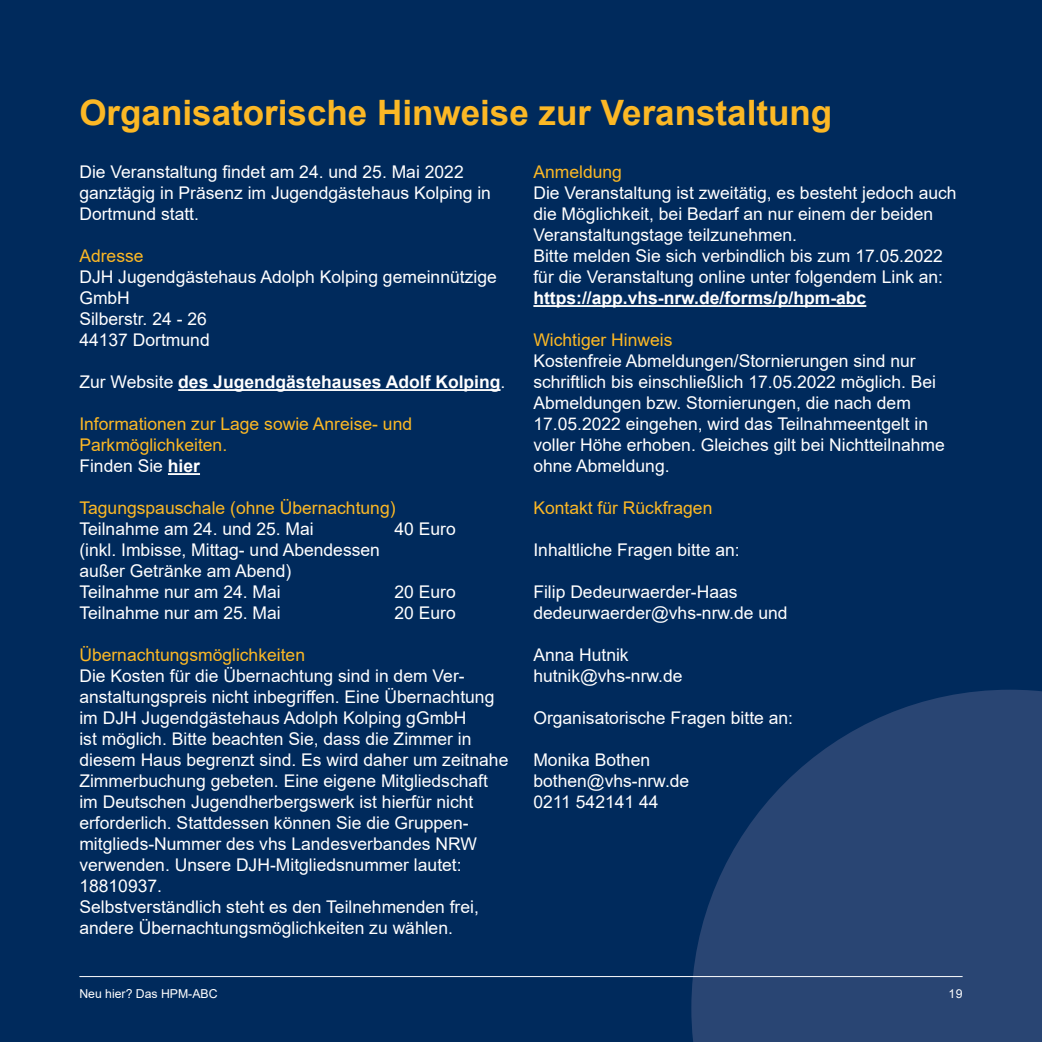
<style>
.page{position:relative;width:1042px;height:1042px;background:#002a5c}
.page>*{position:absolute;margin:0;border:0;box-sizing:border-box;transform-origin:0 0}
.t1{font:700 35px "Arial";color:#fcb825}
.t2{font:17.5px/21px "Arial";color:#fff}
.t3{font:17.5px/21px "Arial";color:#fcb825}
.t4{font:700 17.5px "Arial";color:#fff}
.t5{font:12.25px "Arial";color:#fff}
.s1{font-weight:400}
.s2{color:#fff}
.s3{font-weight:700;color:#fff}
</style>
<div class="page">
<svg style="left:691px;top:690px;width:351px;height:352px;fill:#294573"></svg>
<hr style="left:178px;top:389px;width:322px;height:2px;background:#fff">
<hr style="left:168px;top:473px;width:32px;height:2px;background:#fff">
<hr style="left:79px;top:976px;width:883px;height:1px;background:#fff">
<hr style="left:533px;top:305px;width:333px;height:2px;background:#fff">
<h1 class="t1" style="left:79px;top:88px;width:754px">Organisatorische Hinweise zur Veranstaltung</h1>
<p class="t2" style="left:79px;top:161px;width:413px">Die Veranstaltung findet am 24. und 25. Mai 2022 ganztägig in Präsenz im Jugendgästehaus Kolping in<br>Dortmund statt.</p>
<p class="t3" style="left:79px;top:245px;width:66px">Adresse</p>
<p class="t2" style="left:79px;top:266px;width:419px">DJH Jugendgästehaus Adolph Kolping gemeinnützige<br>GmbH<br>Silberstr. 24 - 26<br>44137 Dortmund</p>
<p class="t4" style="left:79px;top:370px;width:427px"><span class="s1">Zur Website</span> des Jugendgästehauses Adolf Kolping<span class="s1">.</span></p>
<p class="t3" style="left:79px;top:413px;width:334px">Informationen zur Lage sowie Anreise- und<br>Parkmöglichkeiten.<br><span class="s2">Finden Sie</span> <span class="s3">hier</span></p>
<p class="t3" style="left:79px;top:497px;width:318px">Tagungspauschale (ohne Übernachtung)</p>
<p class="t2" style="left:79px;top:518px;width:236px">Teilnahme am 24. und 25. Mai</p>
<p class="t2" style="left:394px;top:518px;width:63px">40 Euro</p>
<p class="t2" style="left:79px;top:539px;width:302px">(inkl. Imbisse, Mittag- und Abendessen außer Getränke am Abend)<br>Teilnahme nur am 24. Mai</p>
<p class="t2" style="left:394px;top:581px;width:63px">20 Euro</p>
<p class="t2" style="left:79px;top:602px;width:203px">Teilnahme nur am 25. Mai</p>
<p class="t2" style="left:394px;top:602px;width:63px">20 Euro</p>
<p class="t3" style="left:79px;top:644px;width:227px">Übernachtungsmöglichkeiten</p>
<p class="t2" style="left:79px;top:665px;width:430px">Die Kosten für die Übernachtung sind in dem Ver&shy;anstaltungspreis nicht inbegriffen. Eine Übernachtung im DJH Jugendgästehaus Adolph Kolping gGmbH<br>ist möglich. Bitte beachten Sie, dass die Zimmer in diesem Haus begrenzt sind. Es wird daher um zeitnahe Zimmerbuchung gebeten. Eine eigene Mitgliedschaft im Deutschen Jugendherbergswerk ist hierfür nicht erforderlich. Stattdessen können Sie die Gruppen&shy;mitglieds-Nummer des vhs Landesverbandes NRW verwenden. Unsere DJH-Mitgliedsnummer lautet:<br>18810937.<br>Selbstverständlich steht es den Teilnehmenden frei, andere Übernachtungsmöglichkeiten zu wählen.</p>
<p class="t3" style="left:533px;top:161px;width:90px">Anmeldung</p>
<p class="t2" style="left:533px;top:182px;width:425px">Die Veranstaltung ist zweitätig, es besteht jedoch auch die Möglichkeit, bei Bedarf an nur einem der beiden Veranstaltungstage teilzunehmen.<br>Bitte melden Sie sich verbindlich bis zum 17.05.2022 für die Veranstaltung online unter folgendem Link an:</p>
<p class="t4" style="left:533px;top:286px;width:334px">https://app.vhs-nrw.de/forms/p/hpm-abc</p>
<p class="t3" style="left:533px;top:329px;width:141px">Wichtiger Hinweis</p>
<p class="t2" style="left:533px;top:350px;width:413px">Kostenfreie Abmeldungen/Stornierungen sind nur schriftlich bis einschließlich 17.05.2022 möglich. Bei Abmeldungen bzw. Stornierungen, die nach dem 17.05.2022 eingehen, wird das Teilnahmeentgelt in voller Höhe erhoben. Gleiches gilt bei Nichtteilnahme ohne Abmeldung.</p>
<p class="t3" style="left:533px;top:497px;width:180px">Kontakt für Rückfragen</p>
<p class="t2" style="left:533px;top:539px;width:208px">Inhaltliche Fragen bitte an:</p>
<p class="t2" style="left:533px;top:581px;width:256px">Filip Dedeurwaerder-Haas dedeurwaerder@vhs-nrw.de und</p>
<p class="t2" style="left:533px;top:644px;width:151px">Anna Hutnik hutnik@vhs-nrw.de</p>
<p class="t2" style="left:533px;top:707px;width:261px">Organisatorische Fragen bitte an:</p>
<p class="t2" style="left:533px;top:749px;width:157px">Monika Bothen bothen@vhs-nrw.de<br>0211 542141 44</p>
<p class="t5" style="left:79px;top:985px;width:140px">Neu hier? Das HPM-ABC</p>
<p class="t5" style="left:948px;top:985px;width:15px">19</p>
</div>
